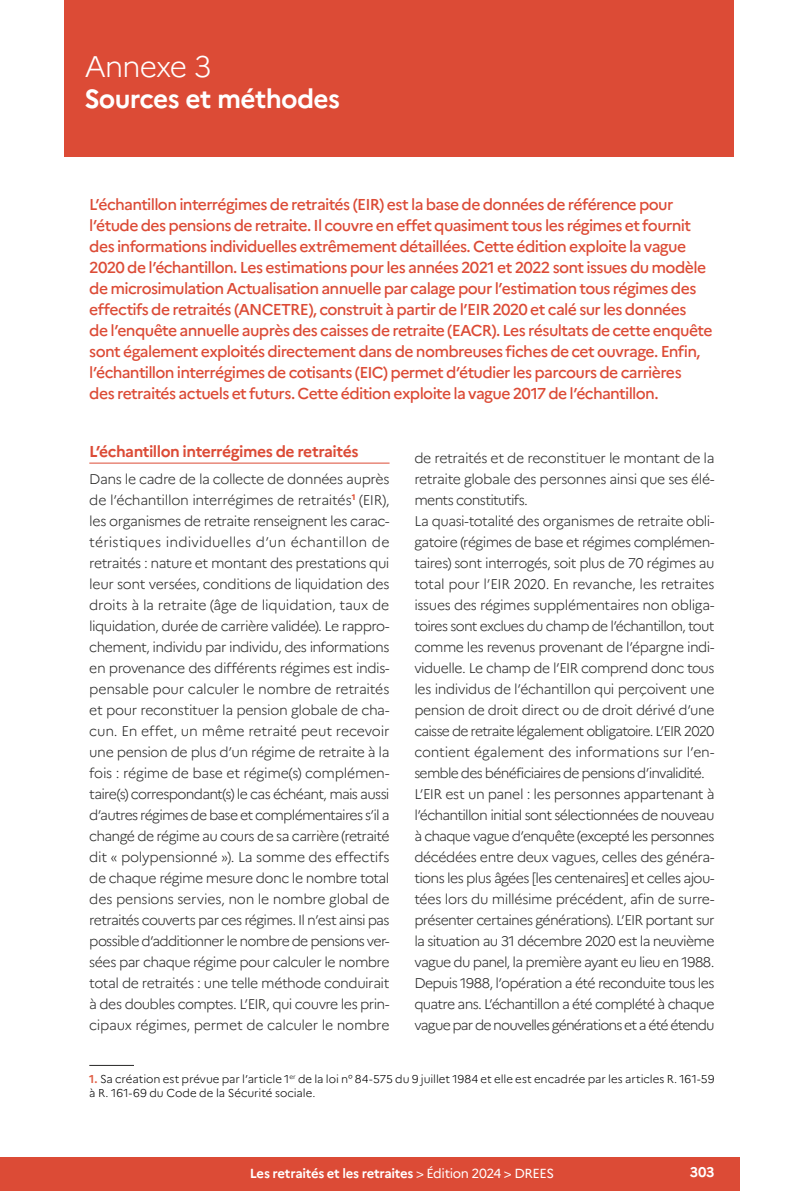
<style>
.page{position:relative;width:794px;height:1191px;background:#fff}
.page>*{position:absolute;margin:0;border:0;box-sizing:border-box;transform-origin:0 0}
.ANX_mot_et_numéro{font:300 29.75px "Marianne";letter-spacing:-.04em;color:#fff}
.ANX_titre{font:700 26.25px "Marianne";letter-spacing:-.025em;color:#fff}
.Chapô{font:500 15.75px/21px "Marianne";letter-spacing:-.04em;color:#dc4b36}
.Titre_2__Inter{font:700 15.75px "Marianne";letter-spacing:-.03em;color:#dc4b36}
.Texte-sans-digit{font:300 14px/21px "Marianne";letter-spacing:-.05em;color:#272726;text-align:justify}
.t1{font:700 14px "Marianne";color:#fff}
.t2{font:700 13.12px "Marianne";letter-spacing:-.025em;color:#fff}
.t3{font:300 11.38px/13.7px "Marianne";letter-spacing:-.005em;color:#000}
.s1{font-weight:700;color:#e06046}
.s2{font-weight:400}
</style>
<div class="page">
<div style="left:0;top:1157px;width:739px;height:34px;background:#dc4b36"></div>
<div style="left:64px;top:0;width:670px;height:156px;background:#dc4b36"></div>
<hr style="left:89px;top:463px;width:300px;height:1px;background:#dc4b36">
<hr style="left:89px;top:1065px;width:45px;height:1px;background:#272726">
<p class="ANX_mot_et_numéro" style="left:84px;top:48px;width:129px">Annexe 3</p>
<p class="ANX_titre" style="left:84px;top:83px;width:257px">Sources et méthodes</p>
<p class="Chapô" style="left:89px;top:194px;width:625px">L’échantillon interrégimes de retraités (EIR) est la base de données de référence pour l’étude des pensions de retraite. Il couvre en effet quasiment tous les régimes et fournit des informations individuelles extrêmement détaillées. Cette édition exploite la vague 2020 de l’échantillon. Les estimations pour les années 2021 et 2022 sont issues du modèle de microsimulation Actualisation annuelle par calage pour l’estimation tous régimes des effectifs de retraités (ANCETRE), construit à partir de l’EIR 2020 et calé sur les données<br>de l’enquête annuelle auprès des caisses de retraite (EACR). Les résultats de cette enquête sont également exploités directement dans de nombreuses fiches de cet ouvrage. Enfin, l’échantillon interrégimes de cotisants (EIC) permet d’étudier les parcours de carrières<br>des retraités actuels et futurs. Cette édition exploite la vague 2017 de l’échantillon.</p>
<p class="Titre_2__Inter" style="left:89px;top:442px;width:271px">L’échantillon interrégimes de retraités</p>
<p class="Texte-sans-digit" style="left:89px;top:468px;width:302px">Dans le cadre de la collecte de données auprès de l’échantillon interrégimes de retraités<sup>1</sup> (EIR), les organismes de retraite renseignent les carac&shy;téristiques individuelles d’un échantillon de retraités : nature et montant des prestations qui leur sont versées, conditions de liquidation des droits à la retraite (âge de liquidation, taux de liquidation, durée de carrière validée). Le rappro&shy;chement, individu par individu, des informations en provenance des différents régimes est indis&shy;pensable pour calculer le nombre de retraités et pour reconstituer la pension globale de cha&shy;cun. En effet, un même retraité peut recevoir une pension de plus d’un régime de retraite à la fois : régime de base et régime(s) complémen&shy;taire(s) correspondant(s) le cas échéant, mais aussi d’autres régimes de base et complémentaires s’il a changé de régime au cours de sa carrière (retraité dit « polypensionné »). La somme des effectifs de chaque régime mesure donc le nombre total des pensions servies, non le nombre global de retraités couverts par ces régimes. Il n’est ainsi pas possible d’additionner le nombre de pensions ver&shy;sées par chaque régime pour calculer le nombre total de retraités : une telle méthode conduirait à des doubles comptes. L’EIR, qui couvre les prin&shy;cipaux régimes, permet de calculer le nombre</p>
<p class="Texte-sans-digit" style="left:414px;top:447px;width:302px">de retraités et de reconstituer le montant de la retraite globale des personnes ainsi que ses élé&shy;ments constitutifs.</p>
<p class="Texte-sans-digit" style="left:414px;top:510px;width:302px">La quasi-totalité des organismes de retraite obli&shy;gatoire (régimes de base et régimes complémen&shy;taires) sont interrogés, soit plus de 70 régimes au total pour l’EIR 2020. En revanche, les retraites issues des régimes supplémentaires non obliga&shy;toires sont exclues du champ de l’échantillon, tout comme les revenus provenant de l’épargne indi&shy;viduelle. Le champ de l’EIR comprend donc tous les individus de l’échantillon qui perçoivent une pension de droit direct ou de droit dérivé d’une caisse de retraite légalement obligatoire. L’EIR 2020 contient également des informations sur l’en&shy;semble des bénéficiaires de pensions d’invalidité.</p>
<p class="Texte-sans-digit" style="left:414px;top:783px;width:302px">L’EIR est un panel : les personnes appartenant à l’échantillon initial sont sélectionnées de nouveau à chaque vague d’enquête (excepté les personnes décédées entre deux vagues, celles des généra&shy;tions les plus âgées [les centenaires] et celles ajou&shy;tées lors du millésime précédent, afin de surre&shy;présenter certaines générations). L’EIR portant sur la situation au 31 décembre 2020 est la neuvième vague du panel, la première ayant eu lieu en 1988.<br>Depuis 1988, l’opération a été reconduite tous les quatre ans. L’échantillon a été complété à chaque vague par de nouvelles générations et a été étendu</p>
<p class="t3" style="left:89px;top:1072px;width:626px"><span class="s1">1.</span> Sa création est prévue par l’article 1<sup>er</sup> de la loi n° 84-575 du 9 juillet 1984 et elle est encadrée par les articles R. 161-59 à R. 161-69 du Code de la Sécurité sociale.</p>
<p class="t2" style="left:250px;top:1165px;width:306px">Les retraités et les retraites <span class="s2">&gt; Édition 2024 &gt; DREES</span></p>
<p class="t1" style="left:690px;top:1163px;width:26px">303</p>
</div>
